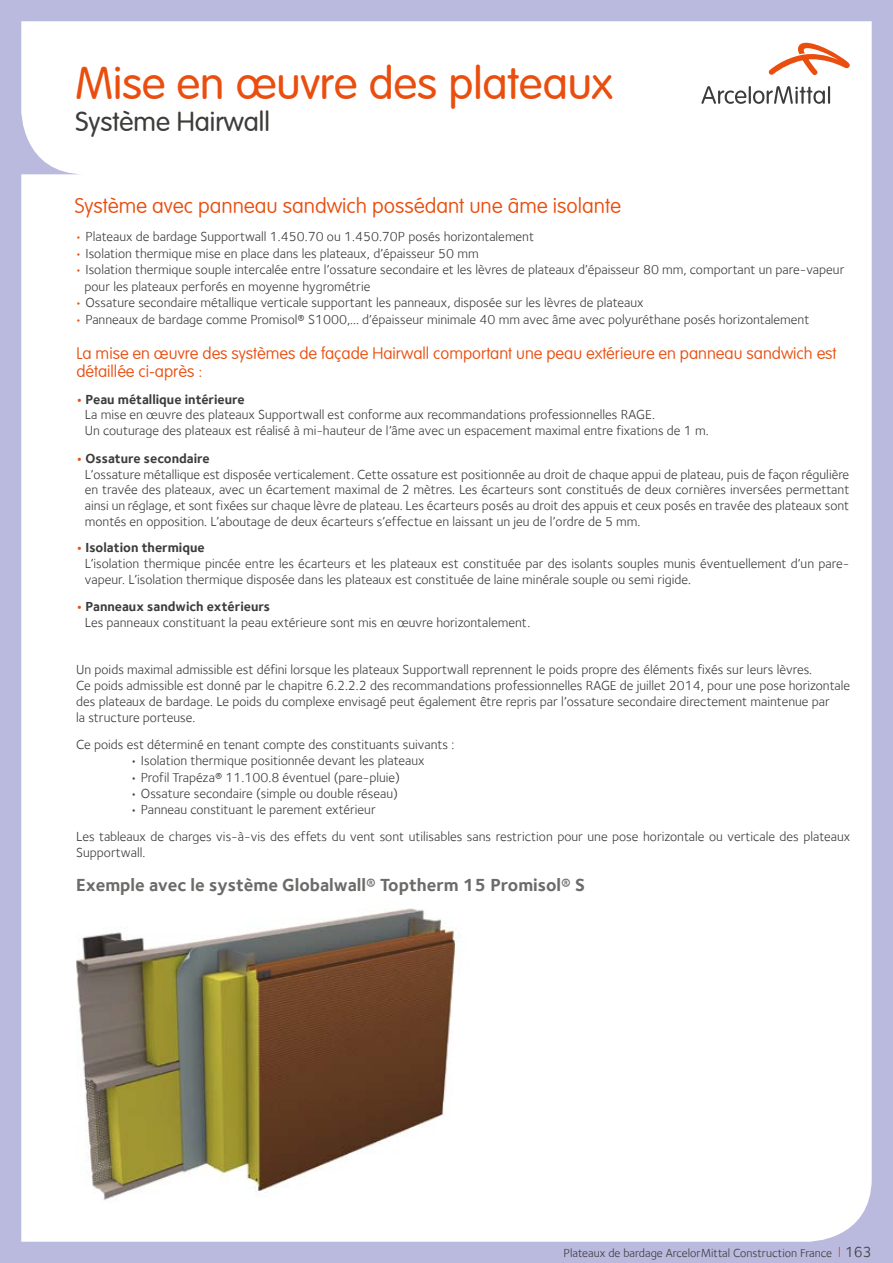
<style>
.page{position:relative;width:893px;height:1263px;background:#bab9de}
.page>*{position:absolute;margin:0;border:0;box-sizing:border-box;transform-origin:0 0}
.t1{font:300 45px "VAG Rounded";color:#e94e0f}
.t2{font:300 27px "VAG Rounded";color:#3c3c3b}
.t3{font:100 21px "VAG Rounded";color:#e94e0f}
.t4{font:700 18px "Foundry Sterling";color:#6b6b6a}
.t5{font:100 16.5px/18px "VAG Rounded";color:#e94e0f}
.t6{font:13.5px/15.8px "Foundry Sterling";color:#3c3c3b}
.t7{font:12px "Foundry Sterling";color:#3c3c3b}
.s1{color:#e94e0f}
.s2{font-weight:700;color:#e94e0f}
.s3{font-weight:700}
.s4{font-size:15px;color:#e94e0f}
.s5{font-size:15px}
</style>
<div class="page">
<div style="left:21px;top:21px;width:851px;height:1221px;background:#fff"></div>
<img style="left:62px;top:901px;width:407px;height:303px">
<svg style="left:769px;top:43px;width:81px;height:32px;background:#f8c8b5"></svg>
<svg style="left:701px;top:86px;width:129px;height:18px;background:#bfbfbf"></svg>
<h1 class="t1" style="left:75px;top:57px;width:539px">Mise en œuvre des plateaux</h1>
<h2 class="t2" style="left:75px;top:107px;width:196px">Système Hairwall</h2>
<h3 class="t3" style="left:75px;top:193px;width:548px">Système avec panneau sandwich possédant une âme isolante</h3>
<p class="t6" style="left:75px;top:229px;width:461px"><span class="s1">•</span> Plateaux de bardage Supportwall 1.450.70 ou 1.450.70P posés horizontalement</p>
<p class="t6" style="left:75px;top:245px;width:405px"><span class="s1">•</span> Isolation thermique mise en place dans les plateaux, d’épaisseur 50 mm</p>
<p class="t6" style="left:85px;top:261px;width:761px;line-height:16.5px;text-indent:-10px"><span class="s1">•</span> Isolation thermique souple intercalée entre l’ossature secondaire et les lèvres de plateaux d’épaisseur 80 mm, comportant un pare-vapeur pour les plateaux perforés en moyenne hygrométrie</p>
<p class="t6" style="left:75px;top:295px;width:570px"><span class="s1">•</span> Ossature secondaire métallique verticale supportant les panneaux, disposée sur les lèvres de plateaux</p>
<p class="t6" style="left:75px;top:311px;width:736px"><span class="s1">•</span> Panneaux de bardage comme Promisol® S1000,... d’épaisseur minimale 40 mm avec âme avec polyuréthane posés horizontalement</p>
<p class="t5" style="left:76px;top:345px;width:762px">La mise en œuvre des systèmes de façade Hairwall comportant une peau extérieure en panneau sandwich est détaillée ci-après :</p>
<p class="t6" style="left:85px;top:391px;width:625px;text-indent:-9px"><span class="s2">•</span> <span class="s3">Peau métallique intérieure<br></span>La mise en œuvre des plateaux Supportwall est conforme aux recommandations professionnelles RAGE.<br>Un couturage des plateaux est réalisé à mi-hauteur de l’âme avec un espacement maximal entre fixations de 1 m.</p>
<p class="t6" style="left:85px;top:450px;width:766px;text-indent:-9px"><span class="s2">•</span> <span class="s3">Ossature secondaire<br></span>L’ossature métallique est disposée verticalement. Cette ossature est positionnée au droit de chaque appui de plateau, puis de façon régulière en travée des plateaux, avec un écartement maximal de 2 mètres. Les écarteurs sont constitués de deux cornières inversées permettant ainsi un réglage, et sont fixées sur chaque lèvre de plateau. Les écarteurs posés au droit des appuis et ceux posés en travée des plateaux sont montés en opposition. L’aboutage de deux écarteurs s’effectue en laissant un jeu de l’ordre de 5 mm.</p>
<p class="t6" style="left:85px;top:540px;width:766px;text-indent:-9px"><span class="s2">•</span> <span class="s3">Isolation thermique<br></span>L’isolation thermique pincée entre les écarteurs et les plateaux est constituée par des isolants souples munis éventuellement d’un pare&shy;vapeur. L’isolation thermique disposée dans les plateaux est constituée de laine minérale souple ou semi rigide.</p>
<p class="t6" style="left:85px;top:599px;width:447px;text-indent:-9px"><span class="s2">•</span> <span class="s3">Panneaux sandwich extérieurs<br></span>Les panneaux constituant la peau extérieure sont mis en œuvre horizontalement.</p>
<p class="t6" style="left:76px;top:661px;width:775px;line-height:16.2px">Un poids maximal admissible est défini lorsque les plateaux Supportwall reprennent le poids propre des éléments fixés sur leurs lèvres.<br>Ce poids admissible est donné par le chapitre 6.2.2.2 des recommandations professionnelles RAGE de juillet 2014, pour une pose horizontale des plateaux de bardage. Le poids du complexe envisagé peut également être repris par l’ossature secondaire directement maintenue par<br>la structure porteuse.</p>
<p class="t6" style="left:76px;top:737px;width:380px">Ce poids est déterminé en tenant compte des constituants suivants :</p>
<p class="t6" style="left:130px;top:753px;width:296px">• Isolation thermique positionnée devant les plateaux</p>
<p class="t6" style="left:130px;top:769px;width:271px">• Profil Trapéza® 11.100.8 éventuel (pare-pluie)</p>
<p class="t6" style="left:130px;top:785px;width:269px">• Ossature secondaire (simple ou double réseau)</p>
<p class="t6" style="left:76px;top:796px;width:775px;line-height:26.7px;text-indent:54px">• Panneau constituant le parement extérieur<br>Les tableaux de charges vis-à-vis des effets du vent sont utilisables sans restriction pour une pose horizontale ou verticale des plateaux</p>
<p class="t6" style="left:76px;top:844px;width:71px">Supportwall.</p>
<h3 class="t4" style="left:76px;top:874px;width:510px">Exemple avec le système Globalwall® Toptherm 15 Promisol® S</h3>
<p class="t7" style="left:564px;top:1246px;width:310px">Plateaux de bardage ArcelorMittal Construction France <span class="s4">I</span> <span class="s5">163</span></p>
</div>
